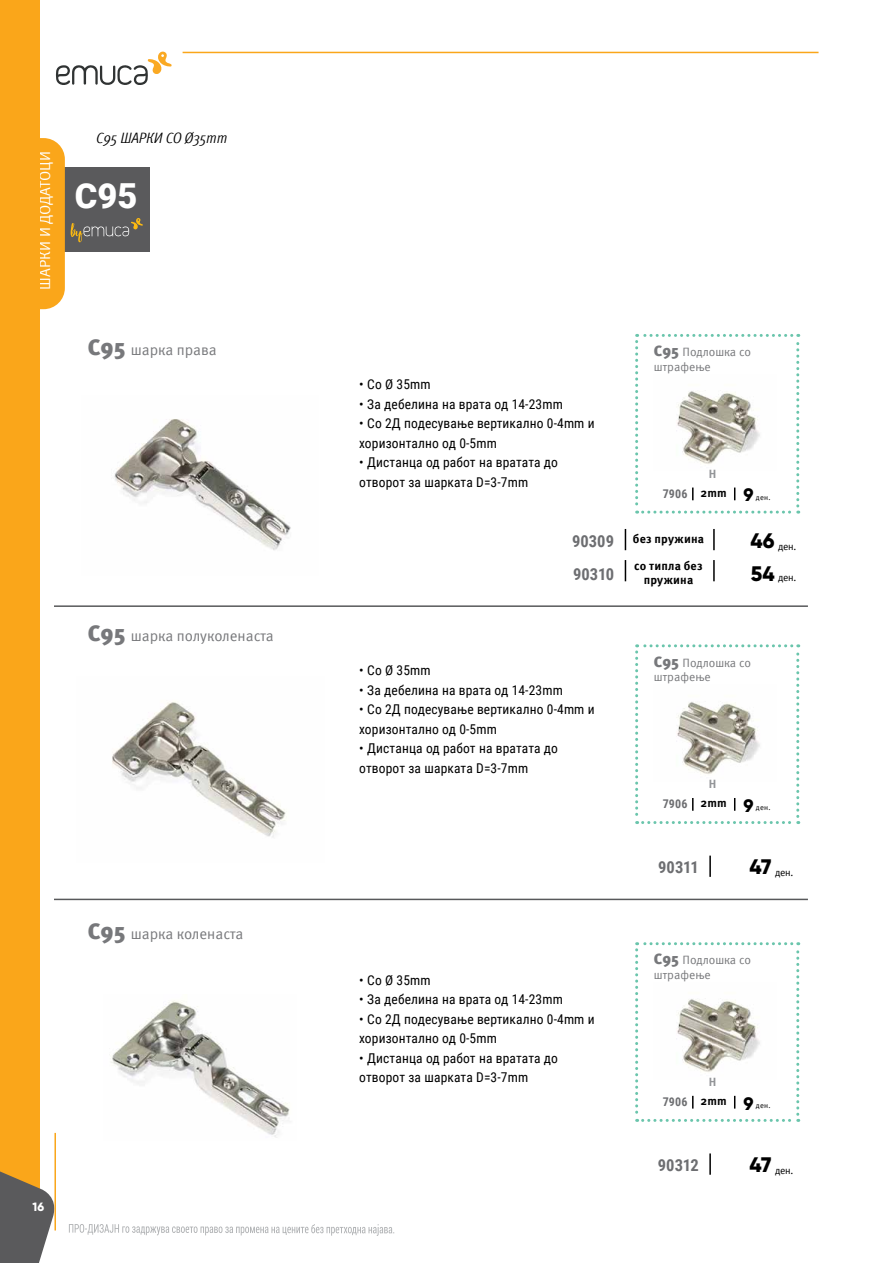
<style>
.page{position:relative;width:893px;height:1263px;background:#fff}
.page>*{position:absolute;margin:0;border:0;box-sizing:border-box;transform-origin:0 0}
.t1{font:900 34.5px "Roboto";color:#fff}
.t2{font:800 21px/33px "Gilroy";letter-spacing:-.01em;color:#000}
.t3{font:800 18px "Gilroy";color:#000}
.t4{font:700 16.5px/33px "Roboto Condensed";color:#6d6e71}
.t5{font:15px "Meta Pro";color:#77787b}
.t6{font:italic condensed 15px "Meta Pro";color:#000}
.t7{font:15px "Meta Pro";color:#fff}
.t8{font:13.5px/19.5px "Roboto Condensed";letter-spacing:.01em;color:#000}
.t9{font:12px/14.4px "Meta Pro";color:#77787b}
.t10{font:700 12px/14.4px "Meta Pro";letter-spacing:.015em;color:#000;text-align:center}
.t11{font:700 12px "Roboto Condensed";letter-spacing:.015em;color:#6d6e71}
.t12{font:700 12px "Meta Pro";color:#939598}
.t13{font:800 12px "Gilroy";color:#fff}
.t14{font:10.2px "Meta Pro";letter-spacing:-.025em;color:#000}
.t15{font:7.5px "Meta Pro";letter-spacing:.03em;color:#000}
.s1{font-weight:900;font-size:22.5px}
.s2{font-weight:900;font-size:15px}
</style>
<div class="page">
<img style="left:114px;top:419px;width:177px;height:131px">
<img style="left:112px;top:701px;width:175px;height:136px">
<img style="left:111px;top:1000px;width:179px;height:138px">
<svg style="left:635px;top:334px;width:164px;height:180px"></svg>
<svg style="left:635px;top:644px;width:164px;height:180px"></svg>
<svg style="left:635px;top:942px;width:164px;height:180px"></svg>
<svg style="left:625px;top:529px;width:1px;height:21px"></svg>
<svg style="left:625px;top:560px;width:1px;height:21px"></svg>
<hr style="left:713px;top:529px;width:2px;height:21px;background:#000">
<hr style="left:713px;top:560px;width:2px;height:21px;background:#000">
<hr style="left:709px;top:856px;width:2px;height:21px;background:#000">
<hr style="left:709px;top:1153px;width:2px;height:22px;background:#000">
<div style="left:63px;top:167px;width:87px;height:85px;background:#5a5a5c"></div>
<svg style="left:71px;top:218px;width:72px;height:24px"></svg>
<hr style="left:54px;top:605px;width:754px;height:2px;background:#58595b">
<hr style="left:54px;top:899px;width:754px;height:1px;background:#58595b">
<svg style="left:39px;top:138px;width:26px;height:171px;background:#f9a924"></svg>
<div style="left:0;top:0;width:39px;height:1221px;background:#faa61a"></div>
<svg style="left:0;top:1139px;width:56px;height:124px"></svg>
<hr style="left:54px;top:1133px;width:2px;height:97px;background:#faa61a">
<svg style="left:56px;top:51px;width:116px;height:34px"></svg>
<hr style="left:183px;top:52px;width:635px;height:1px;background:#faa61a">
<svg style="left:69px;top:1224px;width:325px;height:12px"></svg>
<p class="t7" style="left:33px;top:290px;width:140px;rotate:-90deg">ШАРКИ И ДОДАТОЦИ</p>
<p class="t6" style="left:96px;top:127px;width:132px">C95 ШАРКИ СО Ø35mm</p>
<h1 class="t1" style="left:75px;top:171px;width:64px">C95</h1>
<p class="t5" style="left:88px;top:339px;width:130px"><span class="s1">C95</span> шарка права</p>
<p class="t5" style="left:88px;top:625px;width:187px"><span class="s1">C95</span> шарка полуколенаста</p>
<p class="t5" style="left:88px;top:922px;width:157px"><span class="s1">C95</span> шарка коленаста</p>
<p class="t13" style="left:32px;top:1199px;width:13px">16</p>
<p class="t8" style="left:359px;top:374px;width:73px">• Со Ø 35mm</p>
<p class="t8" style="left:359px;top:394px;width:205px">• За дебелина на врата од 14-23mm</p>
<p class="t8" style="left:359px;top:413px;width:237px">• Со 2Д подесување вертикално 0-4mm и хоризонтално од 0-5mm</p>
<p class="t8" style="left:359px;top:452px;width:200px">• Дистанца од работ на вратата до отворот за шарката D=3-7mm</p>
<p class="t4" style="left:572px;top:523px;width:43px">90309<br>90310</p>
<p class="t9" style="left:654px;top:344px;width:99px"><span class="s2">C95</span> Подлошка со штрафење</p>
<p class="t12" style="left:709px;top:464px;width:9px">H</p>
<p class="t11" style="left:663px;top:485px;width:26px">7906</p>
<h3 class="t3" style="left:743px;top:484px;width:12px">9</h3>
<p class="t15" style="left:756px;top:492px;width:16px">ден.</p>
<p class="t10" style="left:701px;top:485px;width:28px">2mm</p>
<p class="t10" style="left:633px;top:531px;width:73px">без пружина</p>
<p class="t10" style="left:634px;top:558px;width:70px">со типла без пружина</p>
<h2 class="t2" style="left:750px;top:524px;width:26px">46<br>54</h2>
<p class="t14" style="left:778px;top:538px;width:20px">ден.</p>
<p class="t14" style="left:778px;top:569px;width:20px">ден.</p>
<p class="t8" style="left:359px;top:660px;width:73px">• Со Ø 35mm</p>
<p class="t8" style="left:359px;top:680px;width:205px">• За дебелина на врата од 14-23mm</p>
<p class="t8" style="left:359px;top:699px;width:237px">• Со 2Д подесување вертикално 0-4mm и хоризонтално од 0-5mm</p>
<p class="t8" style="left:359px;top:738px;width:200px">• Дистанца од работ на вратата до отворот за шарката D=3-7mm</p>
<p class="t9" style="left:654px;top:654px;width:99px"><span class="s2">C95</span> Подлошка со штрафење</p>
<p class="t12" style="left:709px;top:775px;width:9px">H</p>
<p class="t11" style="left:663px;top:796px;width:26px">7906</p>
<h3 class="t3" style="left:743px;top:794px;width:12px">9</h3>
<p class="t15" style="left:756px;top:802px;width:16px">ден.</p>
<p class="t10" style="left:701px;top:795px;width:28px">2mm</p>
<p class="t4" style="left:658px;top:850px;width:42px">90311</p>
<h2 class="t2" style="left:750px;top:850px;width:23px">47</h2>
<p class="t14" style="left:775px;top:865px;width:20px">ден.</p>
<p class="t8" style="left:359px;top:970px;width:73px">• Со Ø 35mm</p>
<p class="t8" style="left:359px;top:989px;width:205px">• За дебелина на врата од 14-23mm</p>
<p class="t8" style="left:359px;top:1009px;width:237px">• Со 2Д подесување вертикално 0-4mm и хоризонтално од 0-5mm</p>
<p class="t8" style="left:359px;top:1048px;width:200px">• Дистанца од работ на вратата до отворот за шарката D=3-7mm</p>
<p class="t9" style="left:654px;top:952px;width:99px"><span class="s2">C95</span> Подлошка со штрафење</p>
<p class="t12" style="left:709px;top:1073px;width:9px">H</p>
<p class="t11" style="left:663px;top:1094px;width:26px">7906</p>
<h3 class="t3" style="left:743px;top:1092px;width:12px">9</h3>
<p class="t15" style="left:756px;top:1100px;width:16px">ден.</p>
<p class="t10" style="left:701px;top:1093px;width:28px">2mm</p>
<p class="t4" style="left:658px;top:1148px;width:42px">90312</p>
<h2 class="t2" style="left:750px;top:1148px;width:23px">47</h2>
<p class="t14" style="left:775px;top:1163px;width:20px">ден.</p>
</div>
